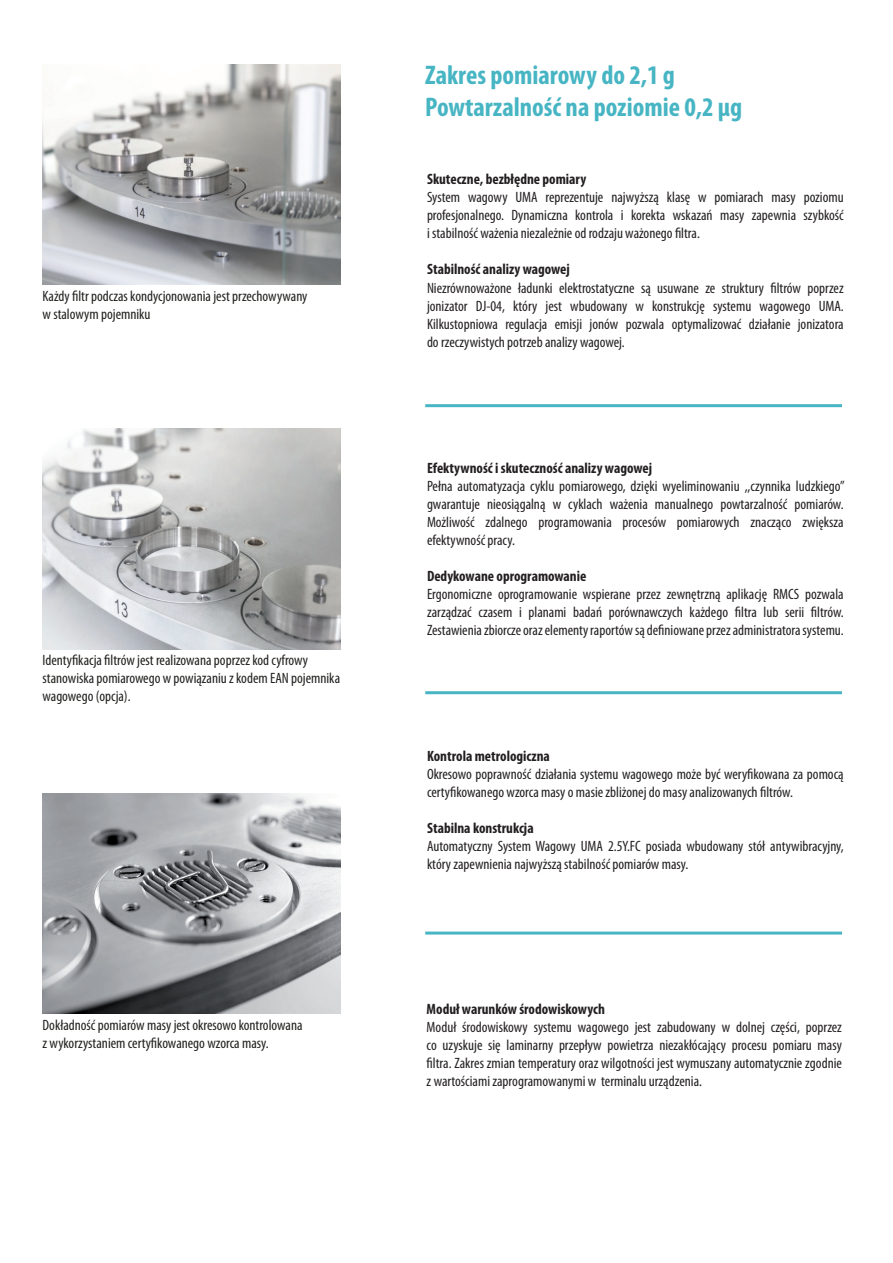
<style>
.page{position:relative;width:893px;height:1263px;background:#fff}
.page>*{position:absolute;margin:0;border:0;box-sizing:border-box;transform-origin:0 0}
.t1{font:700 condensed 27px/32.4px "Myriad Pro";color:#47b5c3}
.t2{font:condensed 15px/18px "Myriad Pro";color:#231f20;text-align:justify}
.t3{font:condensed 15px/18px "Myriad Pro";color:#20221e}
.t4{font:700 condensed 15px "Myriad Pro";color:#231f20}
</style>
<div class="page">
<hr style="left:425px;top:404px;width:417px;height:3px;background:#47b5c3">
<hr style="left:425px;top:691px;width:417px;height:3px;background:#47b5c3">
<hr style="left:425px;top:931px;width:417px;height:3px;background:#47b5c3">
<img style="left:43px;top:64px;width:297px;height:221px">
<img style="left:43px;top:793px;width:297px;height:221px">
<img style="left:43px;top:428px;width:297px;height:221px">
<p class="t3" style="left:43px;top:286px;width:266px">Każdy filtr podczas kondycjonowania jest przechowywany</p>
<p class="t3" style="left:43px;top:304px;width:109px">w stalowym pojemniku</p>
<p class="t3" style="left:43px;top:651px;width:299px">Identyfikacja filtrów jest realizowana poprzez kod cyfrowy stanowiska pomiarowego w powiązaniu z kodem EAN pojemnika wagowego (opcja).</p>
<p class="t3" style="left:43px;top:1015px;width:262px">Dokładność pomiarów masy jest okresowo kontrolowana</p>
<p class="t3" style="left:43px;top:1033px;width:228px">z wykorzystaniem certyfikowanego wzorca masy.</p>
<p class="t1" style="left:425px;top:58px;width:319px">Zakres pomiarowy do 2,1 g<br>Powtarzalność na poziomie 0,2 μg</p>
<p class="t4" style="left:427px;top:170px;width:161px">Skuteczne, bezbłędne pomiary</p>
<p class="t2" style="left:427px;top:188px;width:418px">System wagowy UMA reprezentuje najwyższą klasę w pomiarach masy poziomu profesjonalnego. Dynamiczna kontrola i korekta wskazań masy zapewnia szybkość i stabilność ważenia niezależnie od rodzaju ważonego filtra.</p>
<p class="t4" style="left:427px;top:260px;width:144px">Stabilność analizy wagowej</p>
<p class="t2" style="left:427px;top:278px;width:418px">Niezrównoważone ładunki elektrostatyczne są usuwane ze struktury filtrów poprzez jonizator DJ-04, który jest wbudowany w konstrukcję systemu wagowego UMA.<br>Kilkustopniowa regulacja emisji jonów pozwala optymalizować działanie jonizatora do rzeczywistych potrzeb analizy wagowej.</p>
<p class="t4" style="left:427px;top:458px;width:227px">Efektywność i skuteczność analizy wagowej</p>
<p class="t2" style="left:427px;top:476px;width:419px">Pełna automatyzacja cyklu pomiarowego, dzięki wyeliminowaniu ,,czynnika ludzkiego” gwarantuje nieosiągalną w cyklach ważenia manualnego powtarzalność pomiarów.<br>Możliwość zdalnego programowania procesów pomiarowych znacząco zwiększa efektywność pracy.</p>
<p class="t4" style="left:427px;top:566px;width:161px">Dedykowane oprogramowanie</p>
<p class="t2" style="left:427px;top:584px;width:418px">Ergonomiczne oprogramowanie wspierane przez zewnętrzną aplikację RMCS pozwala zarządzać czasem i planami badań porównawczych każdego filtra lub serii filtrów.<br>Zestawienia zbiorcze oraz elementy raportów są definiowane przez administratora systemu.</p>
<p class="t4" style="left:427px;top:746px;width:124px">Kontrola metrologiczna</p>
<p class="t2" style="left:427px;top:764px;width:418px">Okresowo poprawność działania systemu wagowego może być weryfikowana za pomocą certyfikowanego wzorca masy o masie zbliżonej do masy analizowanych filtrów.</p>
<p class="t4" style="left:427px;top:818px;width:108px">Stabilna konstrukcja</p>
<p class="t2" style="left:427px;top:836px;width:418px">Automatyczny System Wagowy UMA 2.5Y.FC posiada wbudowany stół antywibracyjny, który zapewnienia najwyższą stabilność pomiarów masy.</p>
<p class="t4" style="left:427px;top:999px;width:180px">Moduł warunków środowiskowych</p>
<p class="t2" style="left:427px;top:1017px;width:417px">Moduł środowiskowy systemu wagowego jest zabudowany w dolnej części, poprzez co uzyskuje się laminarny przepływ powietrza niezakłócający procesu pomiaru masy filtra. Zakres zmian temperatury oraz wilgotności jest wymuszany automatycznie zgodnie z wartościami zaprogramowanymi w terminalu urządzenia.</p>
</div>
